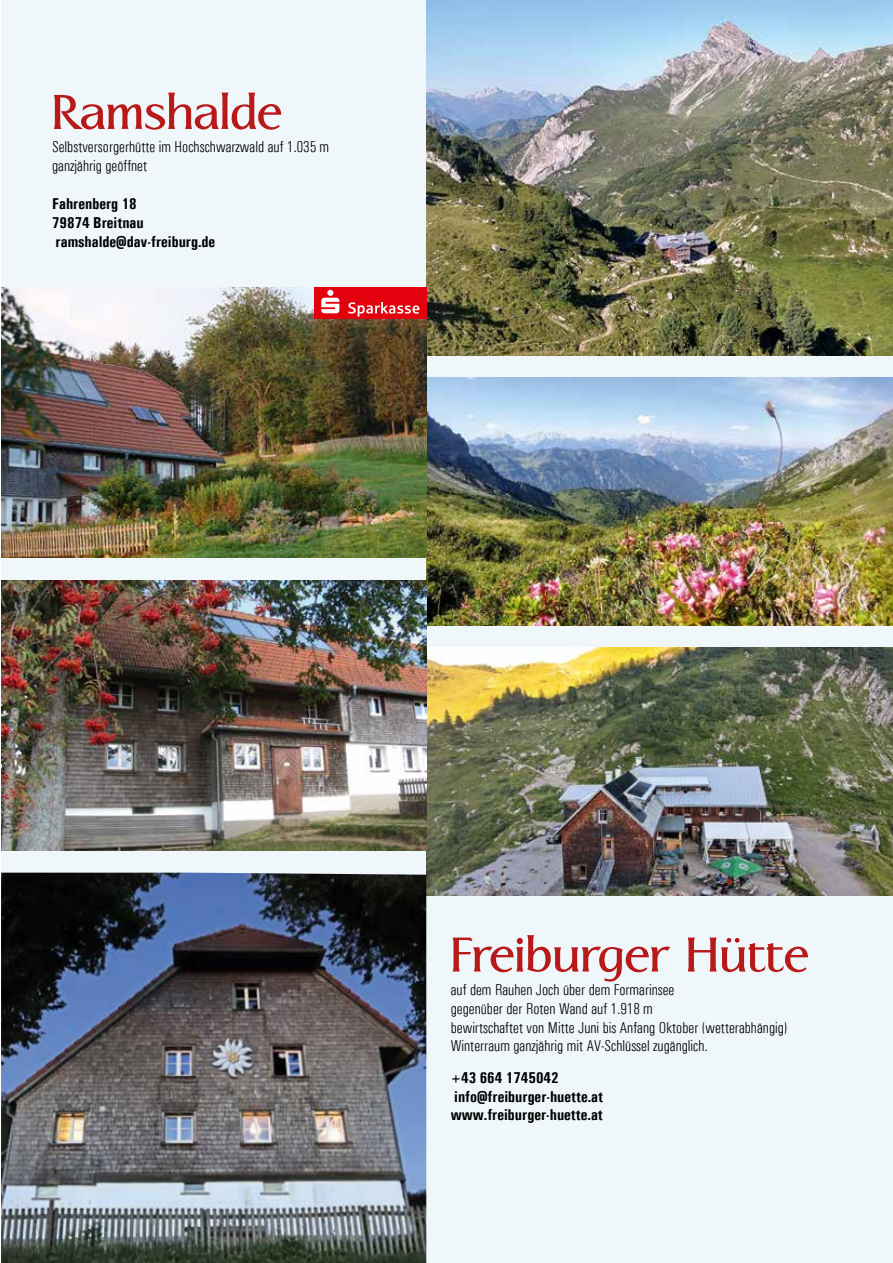
<style>
.page{position:relative;width:893px;height:1263px;background:#fff}
.page>*{position:absolute;margin:0;border:0;box-sizing:border-box;transform-origin:0 0}
.t1{font:700 63px "Aperto";letter-spacing:-.015em;color:#b81919;scale:.95 1}
.t2{font:300 condensed 15.75px/18.9px "Univers";color:#000}
.t3{font:700 15.75px/18.9px "Univers Condensed";color:#000}
</style>
<div class="page">
<div style="left:1px;top:0;width:892px;height:1263px;background:#f0f7fb"></div>
<img style="left:426px;top:0;width:467px;height:355px">
<img style="left:426px;top:378px;width:467px;height:247px">
<img style="left:426px;top:648px;width:467px;height:247px">
<img style="left:1px;top:288px;width:425px;height:270px">
<img style="left:1px;top:580px;width:425px;height:270px">
<img style="left:1px;top:873px;width:425px;height:390px">
<div style="left:314px;top:288px;width:112px;height:31px;background:#e3010d"></div>
<svg style="left:348px;top:302px;width:71px;height:15px"></svg>
<svg style="left:321px;top:290px;width:18px;height:23px"></svg>
<h1 class="t1" style="left:52px;top:70px;width:245px">Ramshalde</h1>
<p class="t2" style="left:52px;top:137px;width:279px">Selbstversorgerhütte im Hochschwarzwald auf 1.035 m ganzjährig geöffnet</p>
<p class="t3" style="left:52px;top:194px;width:165px">Fahrenberg 18<br>79874 Breitnau ramshalde@dav-freiburg.de</p>
<h1 class="t1" style="left:451px;top:913px;width:379px">Freiburger Hütte</h1>
<p class="t2" style="left:451px;top:980px;width:338px">auf dem Rauhen Joch über dem Formarinsee<br>gegenüber der Roten Wand auf 1.918 m<br>bewirtschaftet von Mitte Juni bis Anfang Oktober (wetterabhängig)<br>Winterraum ganzjährig mit AV-Schlüssel zugänglich.</p>
<p class="t3" style="left:451px;top:1068px;width:154px;line-height:18.5px">+43 664 1745042 info@freiburger-huette.at www.freiburger-huette.at</p>
</div>
